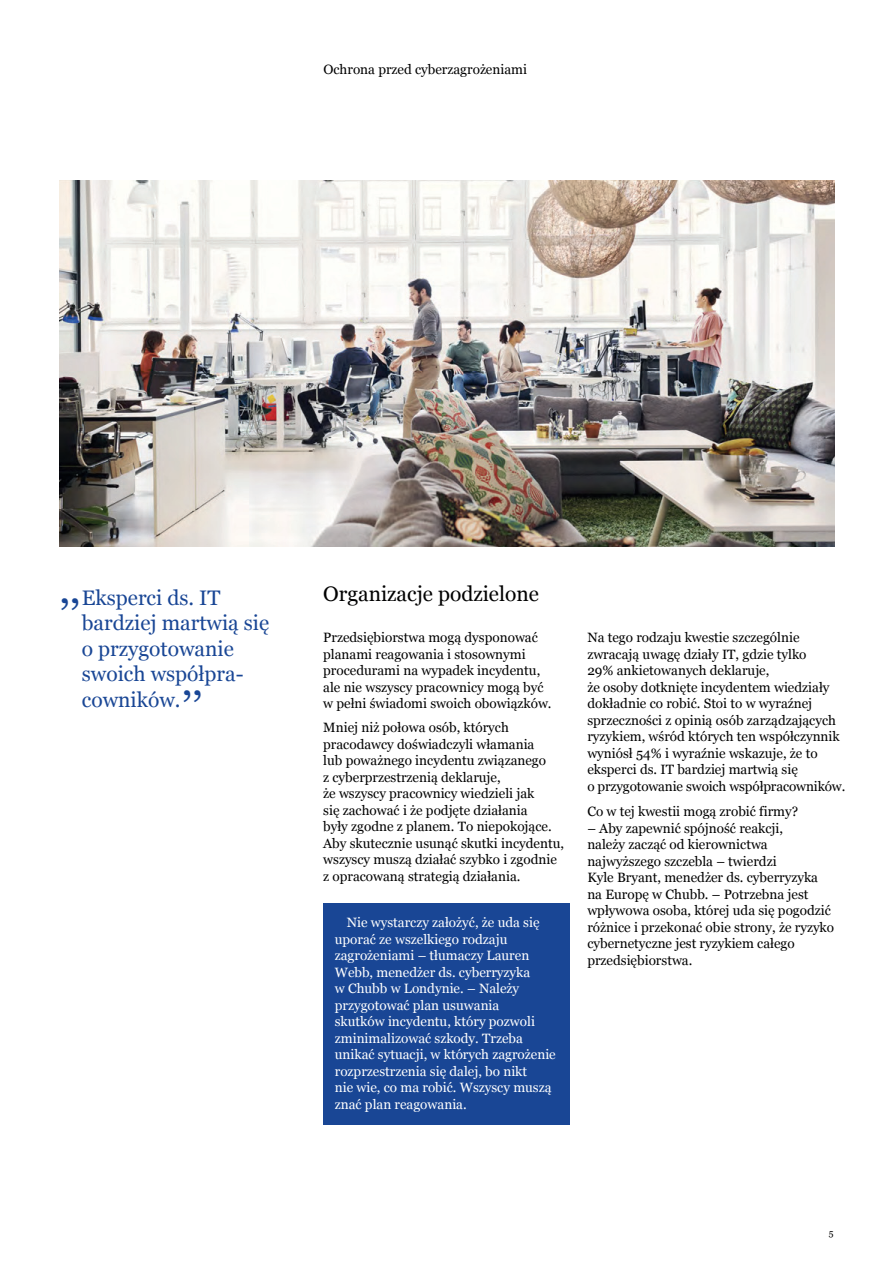
<style>
.page{position:relative;width:893px;height:1263px;background:#fff}
.page>*{position:absolute;margin:0;border:0;box-sizing:border-box;transform-origin:0 0}
.t1{font:45px "Georgia";color:#194695}
.t2{font:21px/25.5px "Georgia";color:#194695}
.t3{font:21px "Georgia";color:#000001}
.t4{font:13.5px/16.5px "Georgia";color:#000001}
.t5{font:13.5px/16.5px "Georgia";color:#fff}
.t6{font:9px "Georgia";color:#000001}
.s1{font-size:45px}
</style>
<div class="page">
<div style="left:323px;top:904px;width:246px;height:221px;background:#194695"></div>
<img style="left:60px;top:181px;width:774px;height:365px">
<p class="t4" style="left:323px;top:62px;width:205px">Ochrona przed cyberzagrożeniami</p>
<h1 class="t1" style="left:60px;top:589px;width:22px">’’</h1>
<h2 class="t2" style="left:82px;top:585px;width:189px">Eksperci ds. IT bardziej martwią się o przygotowanie swoich współpra&shy;cowników.<span class="s1">’’</span></h2>
<h3 class="t3" style="left:323px;top:581px;width:217px">Organizacje podzielone</h3>
<p class="t4" style="left:323px;top:630px;width:230px">Przedsiębiorstwa mogą dysponować planami reagowania i stosownymi procedurami na wypadek incydentu, ale nie wszyscy pracownicy mogą być w pełni świadomi swoich obowiązków.</p>
<p class="t4" style="left:323px;top:720px;width:242px">Mniej niż połowa osób, których pracodawcy doświadczyli włamania<br>lub poważnego incydentu związanego<br>z cyberprzestrzenią deklaruje,<br>że wszyscy pracownicy wiedzieli jak<br>się zachować i że podjęte działania<br>były zgodne z planem. To niepokojące.<br>Aby skutecznie usunąć skutki incydentu, wszyscy muszą działać szybko i zgodnie z opracowaną strategią działania.</p>
<p class="t5" style="left:335px;top:915px;width:222px;text-indent:12px">Nie wystarczy założyć, że uda się uporać ze wszelkiego rodzaju zagrożeniami – tłumaczy Lauren<br>Webb, menedżer ds. cyberryzyka<br>w Chubb w Londynie. – Należy przygotować plan usuwania<br>skutków incydentu, który pozwoli zminimalizować szkody. Trzeba unikać sytuacji, w których zagrożenie rozprzestrzenia się dalej, bo nikt<br>nie wie, co ma robić. Wszyscy muszą znać plan reagowania.</p>
<p class="t4" style="left:587px;top:630px;width:260px">Na tego rodzaju kwestie szczególnie zwracają uwagę działy IT, gdzie tylko<br>29% ankietowanych deklaruje,<br>że osoby dotknięte incydentem wiedziały dokładnie co robić. Stoi to w wyraźnej sprzeczności z opinią osób zarządzających ryzykiem, wśród których ten współczynnik wyniósł 54% i wyraźnie wskazuje, że to eksperci ds. IT bardziej martwią się<br>o przygotowanie swoich współpracowników.</p>
<p class="t4" style="left:587px;top:803px;width:212px">Co w tej kwestii mogą zrobić firmy?</p>
<p class="t4" style="left:587px;top:820px;width:248px">– Aby zapewnić spójność reakcji,<br>należy zacząć od kierownictwa najwyższego szczebla – twierdzi<br>Kyle Bryant, menedżer ds. cyberryzyka na Europę w Chubb. – Potrzebna jest wpływowa osoba, której uda się pogodzić różnice i przekonać obie strony, że ryzyko cybernetyczne jest ryzykiem całego przedsiębiorstwa.</p>
<p class="t6" style="left:829px;top:1228px;width:6px">5</p>
</div>
